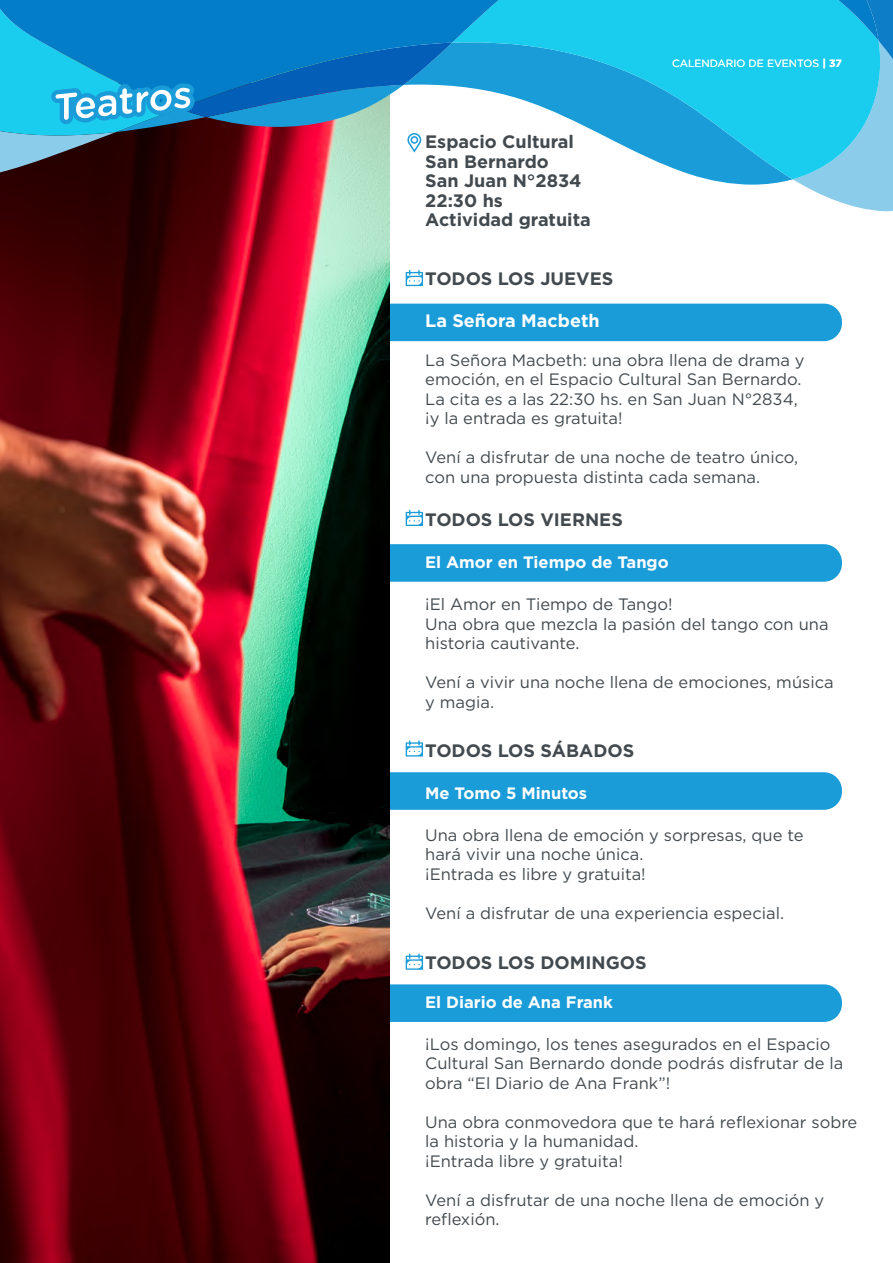
<style>
.page{position:relative;width:893px;height:1263px;background:#fff}
.page>*{position:absolute;margin:0;border:0;box-sizing:border-box;transform-origin:0 0}
.t1{font:700 18px/19.5px "Gotham HTF";color:#424a4f}
.t2{font:700 18px "Gotham HTF";color:#fff}
.t3{font:16.5px/19.5px "Gotham HTF";color:#424a4f}
.t4{font:700 16.5px "Gotham HTF";color:#fff}
.t5{font:10.5px "Gotham HTF";color:#fff}
.s1{font-weight:700}
</style>
<div class="page">
<div style="left:240px;top:984px;width:602px;height:38px;background:#1a9cd9;border-radius:18px"></div>
<div style="left:240px;top:772px;width:602px;height:38px;background:#1a9cd9;border-radius:18px"></div>
<svg style="left:406px;top:740px;width:17px;height:16px"></svg>
<div style="left:240px;top:304px;width:602px;height:37px;background:#1a9cd9;border-radius:18px"></div>
<div style="left:240px;top:544px;width:602px;height:38px;background:#1a9cd9;border-radius:18px"></div>
<img style="left:0;top:172px;width:389px;height:1091px">
<svg style="left:116px;top:172px;width:677px;height:13px"></svg>
<svg style="left:452px;top:109px;width:341px;height:70px"></svg>
<svg style="left:793px;top:0;width:100px;height:211px;background:#6acbeb"></svg>
<svg style="left:0;top:0;width:878px;height:109px;background:#1ebae5"></svg>
<svg style="left:0;top:9px;width:452px;height:163px;background:#3b84b2"></svg>
<svg style="left:406px;top:270px;width:17px;height:16px"></svg>
<svg style="left:406px;top:510px;width:17px;height:16px"></svg>
<svg style="left:406px;top:953px;width:17px;height:17px"></svg>
<p class="t1" style="left:425px;top:132px;width:167px">Espacio Cultural<br>San Bernardo<br>San Juan N°2834<br>22:30 hs<br>Actividad gratuita</p>
<p class="t5" style="left:672px;top:58px;width:171px">CALENDARIO DE EVENTOS <span class="s1">| 37</span></p>
<p class="t1" style="left:425px;top:268px;width:190px">TODOS LOS JUEVES</p>
<p class="t2" style="left:425px;top:310px;width:176px">La Señora Macbeth</p>
<p class="t3" style="left:425px;top:350px;width:381px">La Señora Macbeth: una obra llena de drama y emoción, en el Espacio Cultural San Bernardo.<br>La cita es a las 22:30 hs. en San Juan N°2834, ¡y la entrada es gratuita!</p>
<p class="t3" style="left:425px;top:448px;width:374px">Vení a disfrutar de una noche de teatro único, con una propuesta distinta cada semana.</p>
<p class="t1" style="left:425px;top:509px;width:199px">TODOS LOS VIERNES</p>
<p class="t4" style="left:425px;top:553px;width:245px">El Amor en Tiempo de Tango</p>
<p class="t3" style="left:425px;top:594px;width:405px">¡El Amor en Tiempo de Tango!<br>Una obra que mezcla la pasión del tango con una historia cautivante.</p>
<p class="t3" style="left:425px;top:672px;width:410px">Vení a vivir una noche llena de emociones, música y magia.</p>
<p class="t1" style="left:425px;top:740px;width:210px">TODOS LOS SÁBADOS</p>
<p class="t4" style="left:425px;top:783px;width:163px">Me Tomo 5 Minutos</p>
<p class="t3" style="left:425px;top:825px;width:380px">Una obra llena de emoción y sorpresas, que te hará vivir una noche única.<br>¡Entrada es libre y gratuita!</p>
<p class="t3" style="left:425px;top:903px;width:360px">Vení a disfrutar de una experiencia especial.</p>
<p class="t1" style="left:425px;top:952px;width:223px">TODOS LOS DOMINGOS</p>
<p class="t4" style="left:425px;top:992px;width:189px">El Diario de Ana Frank</p>
<p class="t3" style="left:425px;top:1034px;width:420px">¡Los domingo, los tenes asegurados en el Espacio<br>Cultural San Bernardo donde podrás disfrutar de la obra “El Diario de Ana Frank”!</p>
<p class="t3" style="left:425px;top:1112px;width:434px">Una obra conmovedora que te hará reflexionar sobre la historia y la humanidad.<br>¡Entrada libre y gratuita!</p>
<p class="t3" style="left:425px;top:1190px;width:401px">Vení a disfrutar de una noche llena de emoción y reflexión.</p>
</div>
